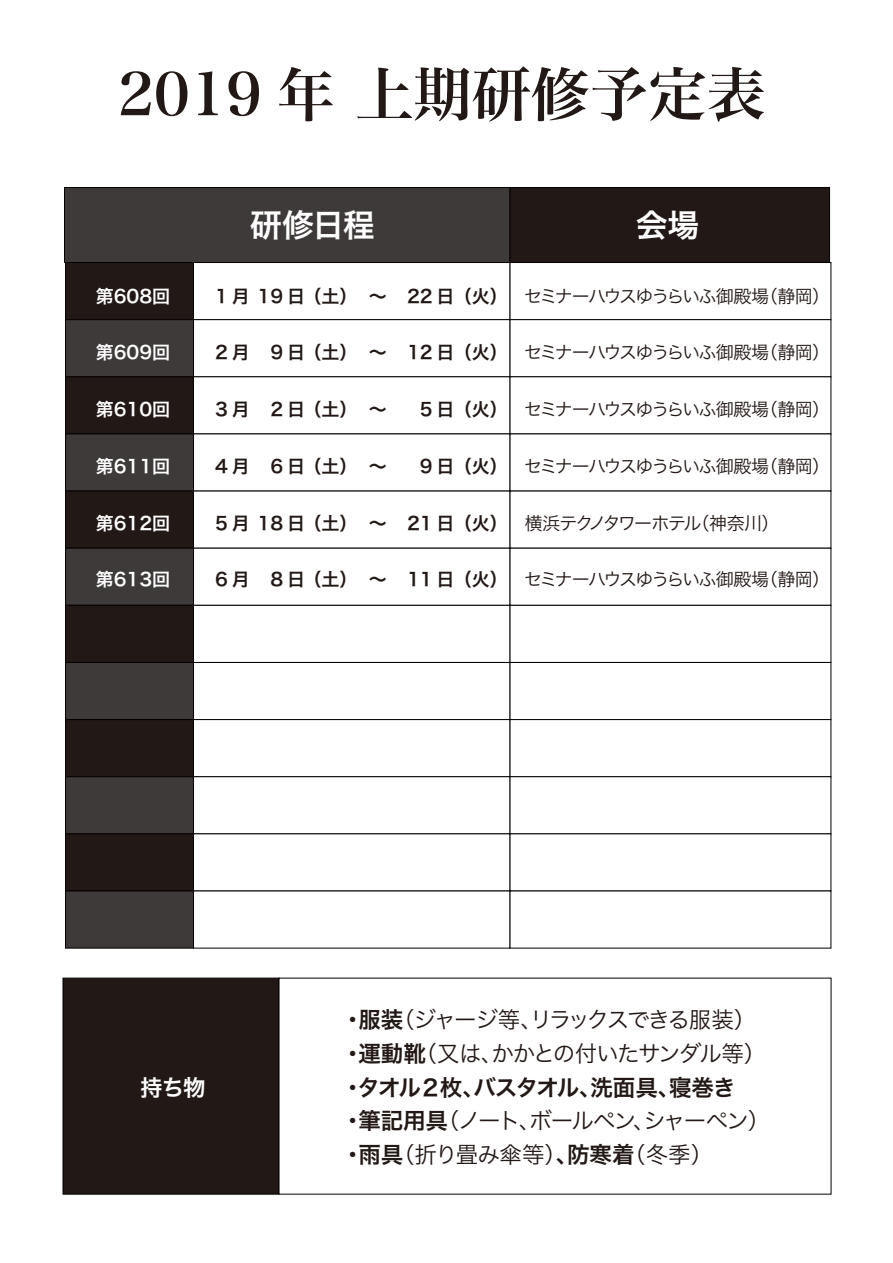
<style>
.page{position:relative;width:893px;height:1263px;background:#fff}
.page>*{position:absolute;margin:0;border:0;box-sizing:border-box;transform-origin:0 0}
.t1{font:58.65px "Hira Min Pro W6";color:#221815}
.t2{font:31.8px "Hira Kaku Pro W6";letter-spacing:-.02em;color:#fff}
.t3{font:22.5px/33.6px "Hira Kaku Pro W3";letter-spacing:-.08em;color:#221815}
.t4{font:22.5px "Hira Kaku Pro W6";letter-spacing:-.075em;color:#221815}
.t5{font:22.5px "Hira Kaku Pro W6";color:#fff}
.t6{font:18px "Hira Kaku Pro W3";letter-spacing:-.095em;color:#221815}
.t7{font:18px "Hira Kaku Pro W6";color:#221815}
.t8{font:18px "Hira Kaku Pro W6";color:#fff}
.s1{font-family:"Hira Kaku Pro W6"}
</style>
<div class="page">
<div style="left:64px;top:187px;width:446px;height:76px;background:#3e3a39;border:1px solid #040000"></div>
<div style="left:510px;top:187px;width:320px;height:76px;background:#221815;border:1px solid #040000"></div>
<div style="left:65px;top:262px;width:129px;height:58px;background:#221815;border:1px solid #040000"></div>
<div style="left:193px;top:262px;width:317px;height:58px;background:#fff;border:1px solid #040000"></div>
<div style="left:510px;top:262px;width:321px;height:58px;background:#fff;border:1px solid #040000"></div>
<div style="left:65px;top:319px;width:129px;height:58px;background:#3e3a39;border:1px solid #040000"></div>
<div style="left:193px;top:319px;width:317px;height:58px;background:#fff;border:1px solid #040000"></div>
<div style="left:510px;top:319px;width:321px;height:58px;background:#fff;border:1px solid #040000"></div>
<div style="left:65px;top:377px;width:129px;height:57px;background:#221815;border:1px solid #040000"></div>
<div style="left:193px;top:377px;width:317px;height:57px;background:#fff;border:1px solid #040000"></div>
<div style="left:510px;top:377px;width:321px;height:57px;background:#fff;border:1px solid #040000"></div>
<div style="left:65px;top:434px;width:129px;height:57px;background:#3e3a39;border:1px solid #040000"></div>
<div style="left:193px;top:434px;width:317px;height:57px;background:#fff"></div>
<div style="left:65px;top:491px;width:129px;height:57px;background:#221815;border:1px solid #040000"></div>
<div style="left:193px;top:491px;width:317px;height:57px;background:#fff"></div>
<div style="left:65px;top:548px;width:129px;height:57px;background:#3e3a39;border:1px solid #040000"></div>
<div style="left:193px;top:548px;width:317px;height:57px;background:#fff"></div>
<div style="left:65px;top:605px;width:129px;height:58px;background:#221815;border:1px solid #040000"></div>
<div style="left:193px;top:605px;width:317px;height:58px;background:#fff;border:1px solid #040000"></div>
<div style="left:510px;top:605px;width:321px;height:58px;background:#fff;border:1px solid #040000"></div>
<div style="left:65px;top:662px;width:129px;height:58px;background:#3e3a39;border:1px solid #040000"></div>
<div style="left:193px;top:662px;width:317px;height:58px;background:#fff;border:1px solid #040000"></div>
<div style="left:510px;top:662px;width:321px;height:58px;background:#fff;border:1px solid #040000"></div>
<div style="left:65px;top:719px;width:129px;height:58px;background:#221815;border:1px solid #040000"></div>
<div style="left:193px;top:719px;width:317px;height:58px;background:#fff;border:1px solid #040000"></div>
<div style="left:510px;top:719px;width:321px;height:58px;background:#fff;border:1px solid #040000"></div>
<div style="left:65px;top:776px;width:129px;height:58px;background:#3e3a39;border:1px solid #040000"></div>
<div style="left:193px;top:776px;width:317px;height:58px;background:#fff;border:1px solid #040000"></div>
<div style="left:510px;top:776px;width:321px;height:58px;background:#fff;border:1px solid #040000"></div>
<div style="left:65px;top:834px;width:129px;height:57px;background:#221815;border:1px solid #040000"></div>
<div style="left:193px;top:834px;width:317px;height:57px;background:#fff"></div>
<div style="left:65px;top:891px;width:129px;height:57px;background:#3e3a39;border:1px solid #040000"></div>
<div style="left:193px;top:891px;width:317px;height:57px;background:#fff"></div>
<div style="left:63px;top:978px;width:216px;height:216px;background:#221815;border:1px solid #040000"></div>
<h1 class="t1" style="left:118px;top:43px;width:649px">2019 年 上期研修予定表</h1>
<p class="t8" style="left:96px;top:280px;width:76px">第608回</p>
<p class="t8" style="left:96px;top:336px;width:76px">第609回</p>
<p class="t8" style="left:96px;top:393px;width:76px">第610回</p>
<p class="t8" style="left:96px;top:450px;width:76px">第611回</p>
<p class="t8" style="left:96px;top:506px;width:76px">第612回</p>
<p class="t8" style="left:96px;top:563px;width:76px">第613回</p>
<h2 class="t2" style="left:250px;top:196px;width:126px">研修日程</h2>
<h2 class="t2" style="left:636px;top:196px;width:65px">会場</h2>
<p class="t7" style="left:215px;top:280px;width:144px">1 月 19 日（土）</p>
<p class="t7" style="left:270px;top:336px;width:89px">9 日（土）</p>
<p class="t7" style="left:270px;top:393px;width:89px">2 日（土）</p>
<p class="t7" style="left:270px;top:450px;width:89px">6 日（土）</p>
<p class="t7" style="left:215px;top:336px;width:36px">2月</p>
<p class="t7" style="left:215px;top:393px;width:36px">3月</p>
<p class="t7" style="left:215px;top:450px;width:36px">4月</p>
<p class="t7" style="left:215px;top:506px;width:144px">5月 18 日（土）</p>
<p class="t7" style="left:215px;top:563px;width:36px">6月</p>
<p class="t7" style="left:270px;top:563px;width:89px">8 日（土）</p>
<p class="t7" style="left:369px;top:280px;width:19px">～</p>
<p class="t7" style="left:369px;top:336px;width:19px">～</p>
<p class="t7" style="left:369px;top:393px;width:19px">～</p>
<p class="t7" style="left:369px;top:450px;width:19px">～</p>
<p class="t7" style="left:369px;top:506px;width:19px">～</p>
<p class="t7" style="left:369px;top:563px;width:19px">～</p>
<p class="t7" style="left:407px;top:280px;width:102px">22 日（火）</p>
<p class="t7" style="left:407px;top:336px;width:102px">12 日（火）</p>
<p class="t7" style="left:420px;top:393px;width:90px">5 日（火）</p>
<p class="t7" style="left:420px;top:450px;width:90px">9 日（火）</p>
<p class="t7" style="left:407px;top:506px;width:102px">21 日（火）</p>
<p class="t7" style="left:407px;top:563px;width:102px">11 日（火）</p>
<p class="t6" style="left:524px;top:280px;width:308px">セミナーハウスゆうらいふ御殿場（静岡）</p>
<p class="t6" style="left:524px;top:337px;width:308px">セミナーハウスゆうらいふ御殿場（静岡）</p>
<p class="t6" style="left:524px;top:393px;width:308px">セミナーハウスゆうらいふ御殿場（静岡）</p>
<p class="t6" style="left:524px;top:450px;width:308px">セミナーハウスゆうらいふ御殿場（静岡）</p>
<p class="t6" style="left:525px;top:507px;width:256px">横浜テクノタワーホテル（神奈川）</p>
<p class="t6" style="left:524px;top:563px;width:308px">セミナーハウスゆうらいふ御殿場（静岡）</p>
<p class="t5" style="left:140px;top:1067px;width:67px">持ち物</p>
<p class="t3" style="left:341px;top:1001px;width:426px"><span class="s1">・服装</span>（ジャージ等、リラックスできる服装）<span class="s1">・運動靴</span>（又は、かかとの付いたサンダル等）</p>
<p class="t4" style="left:341px;top:1067px;width:396px">・タオル２枚、バスタオル、洗面具、寝巻き</p>
<p class="t3" style="left:341px;top:1102px;width:430px"><span class="s1">・筆記用具</span>（ノート、ボールペン、シャーペン）<span class="s1">・雨具</span>（折り畳み傘等）<span class="s1">、防寒着</span>（冬季）</p>
</div>
